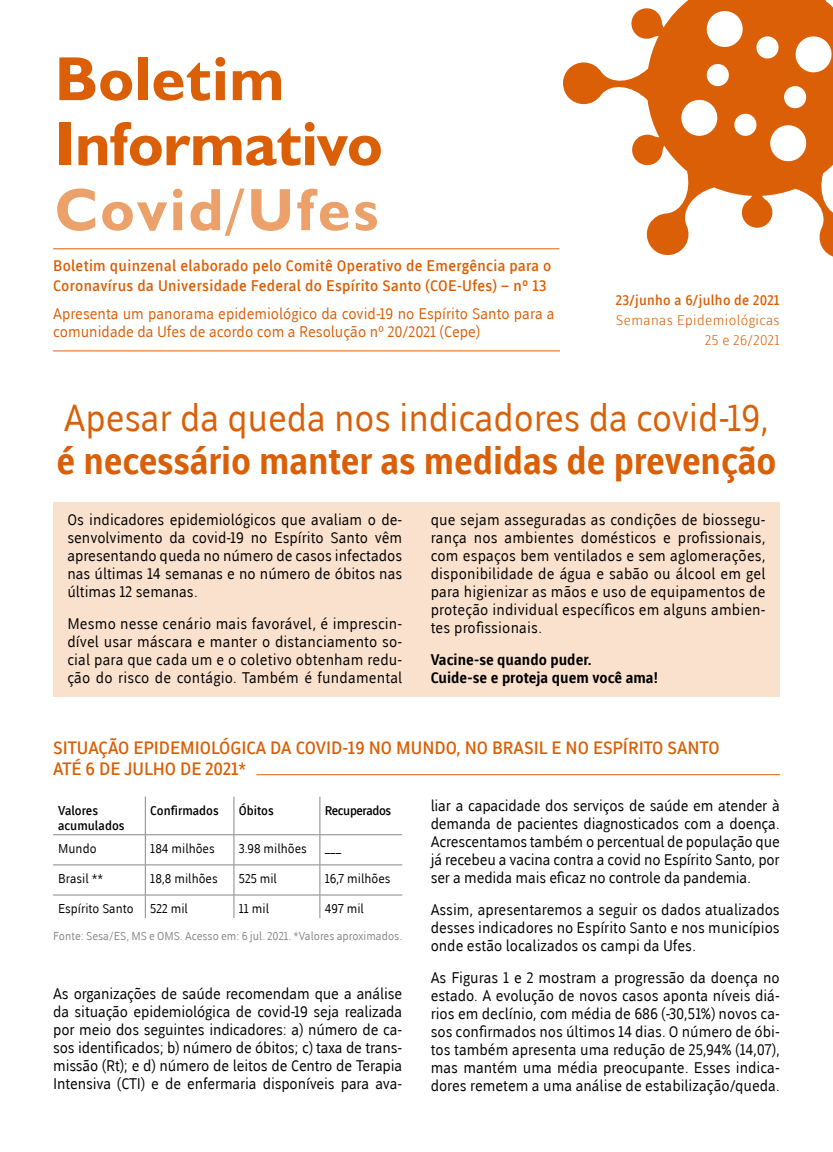
<style>
.page{position:relative;width:833px;height:1152px;background:#fff}
.page>*{position:absolute;margin:0;border:0;box-sizing:border-box;transform-origin:0 0}
.t1{font:700 62.5px/65px "Humanist 521 BT";color:#da5f06}
.t2{font:700 60px "Humanist 521 BT";letter-spacing:.06em;color:#eba169}
.t3{font:36.62px "Ufes Sans";letter-spacing:-.005em;color:#da5f06}
.t4{font:700 36.62px "Ufes Sans";letter-spacing:-.005em;color:#da5f06}
.t5{font:500 17.5px/21px "Ufes Sans";color:#da5f06}
.t6{font:15px/18px "Ufes Sans";color:#000;text-align:justify}
.t7{font:500 15px/20px "Ufes Sans";letter-spacing:.02em;color:#da5f06}
.t8{font:15px/18px "Ufes Sans";color:#da5f06}
.t9{font:700 15px/18px "Ufes Sans";color:#000}
.t10{font:300 13.75px/20px "Ufes Sans";letter-spacing:.03em;color:#da5f06;text-align:right}
.t11{font:500 13.75px "Ufes Sans";letter-spacing:.02em;color:#da5f06}
.t12{font:12.5px "Ufes Sans";color:#000}
.t13{font:500 12.5px/15px "Ufes Sans";color:#000}
.t14{font:500 12.5px "Ufes Sans";letter-spacing:-.03em;color:#000}
.t15{font:11.25px "Ufes Sans";color:#878787}
</style>
<div class="page">
<div style="left:53px;top:502px;width:727px;height:194px;background:#fae1cd"></div>
<hr style="left:53px;top:248px;width:506px;height:1px;background:#da5f06">
<hr style="left:53px;top:350px;width:507px;height:1px;background:#da5f06">
<hr style="left:256px;top:774px;width:524px;height:1px;background:#da5f06">
<hr style="left:145px;top:796px;width:1px;height:38px;background:#878787">
<hr style="left:234px;top:796px;width:1px;height:38px;background:#878787">
<hr style="left:319px;top:796px;width:1px;height:38px;background:#878787">
<hr style="left:53px;top:834px;width:92px;height:1px;background:#878787">
<hr style="left:145px;top:834px;width:89px;height:1px;background:#878787">
<hr style="left:234px;top:834px;width:86px;height:1px;background:#878787">
<hr style="left:320px;top:834px;width:82px;height:1px;background:#878787">
<hr style="left:53px;top:864px;width:92px;height:1px;background:#878787">
<hr style="left:145px;top:864px;width:89px;height:1px;background:#878787">
<hr style="left:234px;top:864px;width:86px;height:1px;background:#878787">
<hr style="left:320px;top:864px;width:82px;height:1px;background:#878787">
<hr style="left:53px;top:894px;width:92px;height:1px;background:#878787">
<hr style="left:145px;top:894px;width:89px;height:1px;background:#878787">
<svg style="left:145px;top:835px;width:1px;height:83px"></svg>
<hr style="left:234px;top:894px;width:86px;height:1px;background:#878787">
<svg style="left:234px;top:835px;width:1px;height:83px"></svg>
<hr style="left:320px;top:894px;width:82px;height:1px;background:#878787">
<svg style="left:319px;top:835px;width:1px;height:83px"></svg>
<svg style="left:563px;top:0;width:270px;height:257px"></svg>
<h1 class="t1" style="left:55px;top:45px;width:329px">Boletim<br>Informativo</h1>
<h2 class="t2" style="left:55px;top:172px;width:325px">Covid/Ufes</h2>
<p class="t7" style="left:53px;top:256px;width:500px">Boletim quinzenal elaborado pelo Comitê Operativo de Emergência para o<br>Coronavírus da Universidade Federal do Espírito Santo (COE-Ufes) – nº 13</p>
<p class="t8" style="left:53px;top:305px;width:503px">Apresenta um panorama epidemiológico da covid-19 no Espírito Santo para a comunidade da Ufes de acordo com a Resolução nº 20/2021 (Cepe)</p>
<p class="t11" style="left:616px;top:292px;width:165px">23/junho a 6/julho de 2021</p>
<p class="t10" style="left:616px;top:310px;width:165px">Semanas Epidemiológicas<br>25 e 26/2021</p>
<h3 class="t3" style="left:64px;top:397px;width:707px">Apesar da queda nos indicadores da covid-19,</h3>
<h3 class="t4" style="left:57px;top:440px;width:721px">é necessário manter as medidas de prevenção</h3>
<p class="t6" style="left:67px;top:511px;width:336px">Os indicadores epidemiológicos que avaliam o de&shy;senvolvimento da covid-19 no Espírito Santo vêm apresentando queda no número de casos infectados nas últimas 14 semanas e no número de óbitos nas últimas 12 semanas.</p>
<p class="t6" style="left:67px;top:615px;width:336px">Mesmo nesse cenário mais favorável, é imprescin&shy;dível usar máscara e manter o distanciamento so&shy;cial para que cada um e o coletivo obtenham redu&shy;ção do risco de contágio. Também é fundamental</p>
<p class="t6" style="left:431px;top:511px;width:337px">que sejam asseguradas as condições de biossegu&shy;rança nos ambientes domésticos e profissionais, com espaços bem ventilados e sem aglomerações, disponibilidade de água e sabão ou álcool em gel para higienizar as mãos e uso de equipamentos de proteção individual específicos em alguns ambien&shy;tes profissionais.</p>
<p class="t9" style="left:431px;top:651px;width:229px">Vacine-se quando puder.<br>Cuide-se e proteja quem você ama!</p>
<p class="t5" style="left:53px;top:737px;width:668px">SITUAÇÃO EPIDEMIOLÓGICA DA COVID-19 NO MUNDO, NO BRASIL E NO ESPÍRITO SANTO<br>ATÉ 6 DE JULHO DE 2021*</p>
<p class="t13" style="left:58px;top:803px;width:68px">Valores acumulados</p>
<p class="t13" style="left:150px;top:803px;width:70px">Confirmados</p>
<p class="t13" style="left:239px;top:803px;width:36px">Óbitos</p>
<p class="t14" style="left:325px;top:803px;width:68px">Recuperados</p>
<p class="t12" style="left:58px;top:841px;width:40px">Mundo</p>
<p class="t12" style="left:150px;top:841px;width:66px">184 milhões</p>
<p class="t12" style="left:239px;top:841px;width:69px">3.98 milhões</p>
<p class="t12" style="left:325px;top:841px;width:18px">___</p>
<p class="t12" style="left:58px;top:871px;width:47px">Brasil **</p>
<p class="t12" style="left:150px;top:871px;width:69px">18,8 milhões</p>
<p class="t12" style="left:239px;top:871px;width:40px">525 mil</p>
<p class="t12" style="left:325px;top:871px;width:67px">16,7 milhões</p>
<p class="t12" style="left:58px;top:901px;width:77px">Espírito Santo</p>
<p class="t12" style="left:150px;top:901px;width:39px">522 mil</p>
<p class="t12" style="left:239px;top:901px;width:32px">11 mil</p>
<p class="t12" style="left:325px;top:901px;width:41px">497 mil</p>
<p class="t15" style="left:53px;top:929px;width:351px">Fonte: Sesa/ES, MS e OMS. Acesso em: 6 jul. 2021. *Valores aproximados.</p>
<p class="t6" style="left:431px;top:796px;width:351px">liar a capacidade dos serviços de saúde em atender à demanda de pacientes diagnosticados com a doença.<br>Acrescentamos também o percentual de população que já recebeu a vacina contra a covid no Espírito Santo, por ser a medida mais eficaz no controle da pandemia.</p>
<p class="t6" style="left:431px;top:901px;width:351px">Assim, apresentaremos a seguir os dados atualizados desses indicadores no Espírito Santo e nos municípios onde estão localizados os campi da Ufes.</p>
<p class="t6" style="left:431px;top:969px;width:351px">As Figuras 1 e 2 mostram a progressão da doença no estado. A evolução de novos casos aponta níveis diá&shy;rios em declínio, com média de 686 (-30,51%) novos ca&shy;sos confirmados nos últimos 14 dias. O número de óbi&shy;tos também apresenta uma redução de 25,94% (14,07), mas mantém uma média preocupante. Esses indica&shy;dores remetem a uma análise de estabilização/queda.</p>
<p class="t6" style="left:53px;top:985px;width:351px">As organizações de saúde recomendam que a análise da situação epidemiológica de covid-19 seja realizada por meio dos seguintes indicadores: a) número de ca&shy;sos identificados; b) número de óbitos; c) taxa de trans&shy;missão (Rt); e d) número de leitos de Centro de Terapia Intensiva (CTI) e de enfermaria disponíveis para ava-</p>
</div>
